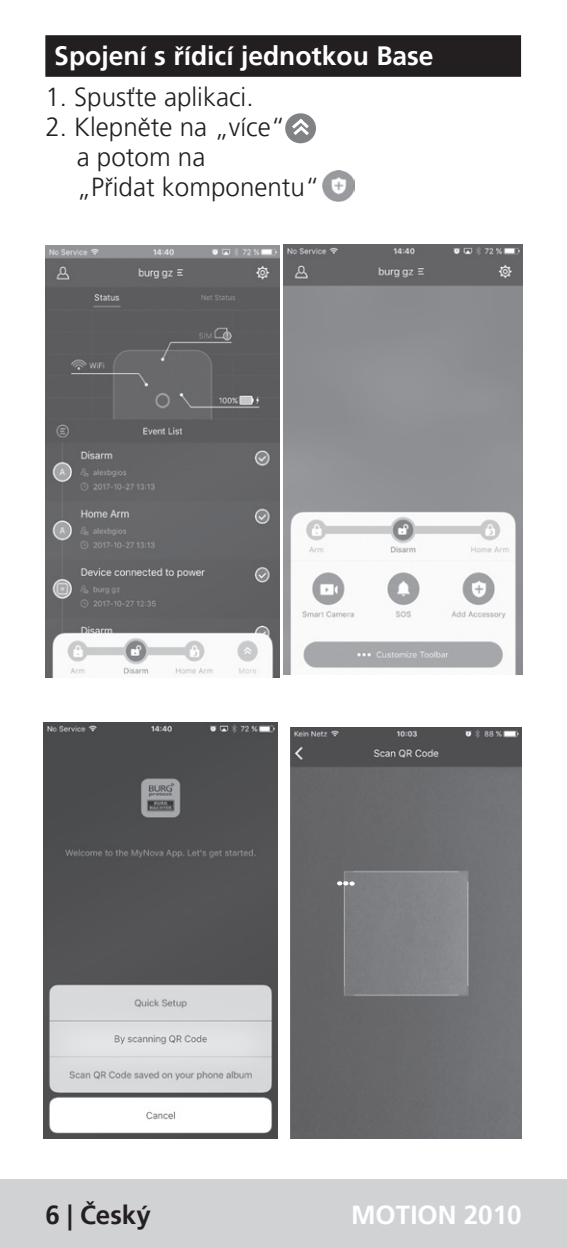
<style>
.page{position:relative;width:567px;height:1248px;background:#fff}
.page>*{position:absolute;margin:0;border:0;box-sizing:border-box;transform-origin:0 0}
.t1{font:700 26.4px "Frutiger LT Pro";color:#fff}
.t2{font:300 26px/30px "Frutiger LT Pro";color:#231f20}
.t3{font:700 26px "Frutiger LT Pro";color:#fff}
.t4{font:700 26px "Frutiger LT Pro";color:#231f20}
</style>
<div class="page">
<div style="left:0;top:1179px;width:567px;height:68px;background:#d1d2d4"></div>
<img style="left:46px;top:245px;width:234px;height:432px">
<img style="left:284px;top:244px;width:238px;height:430px">
<div style="left:45px;top:35px;width:476px;height:42px;background:#231f20"></div>
<div style="left:285px;top:113px;width:31px;height:30px;background:#808285;border-radius:50%"></div>
<svg style="left:289px;top:116px;width:27px;height:28px"></svg>
<img style="left:322px;top:170px;width:32px;height:31px">
<img style="left:44px;top:722px;width:234px;height:415px">
<img style="left:291px;top:728px;width:231px;height:410px">
<svg style="left:337px;top:881px;width:18px;height:4px"></svg>
<p class="t1" style="left:54px;top:40px;width:381px">Spojení s řídicí jednotkou Base</p>
<p class="t2" style="left:45px;top:82px;width:210px">1. Spusťte aplikaci.</p>
<p class="t2" style="left:77px;top:112px;width:244px;text-indent:-31px">2. Klepněte na „více“<br>a potom na<br>„Přidat komponentu“</p>
<p class="t4" style="left:45px;top:1199px;width:107px">6 | Český</p>
<p class="t3" style="left:351px;top:1199px;width:172px">MOTION 2010</p>
</div>
